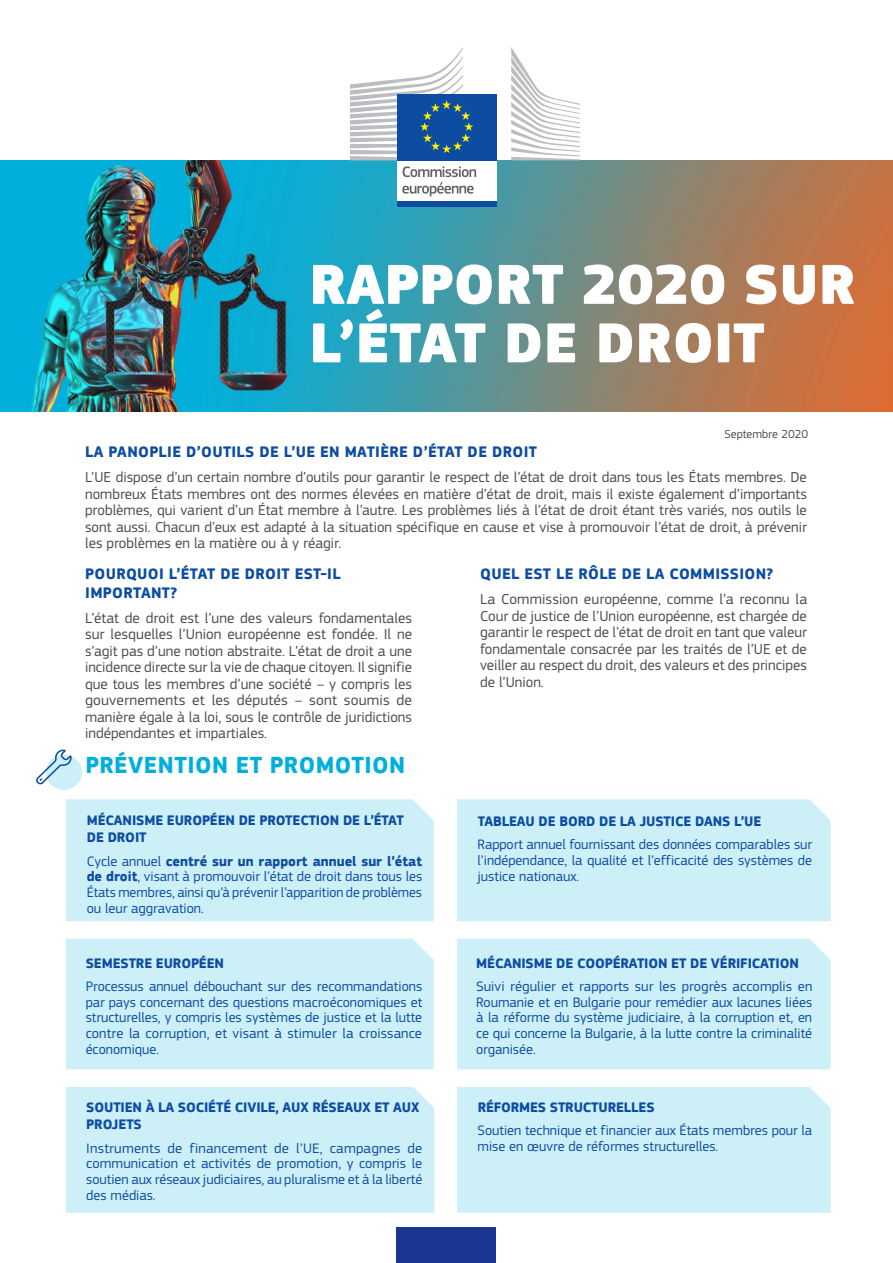
<style>
.page{position:relative;width:893px;height:1263px;background:#fff}
.page>*{position:absolute;margin:0;border:0;box-sizing:border-box;transform-origin:0 0}
.doc_title{font:900 58.5px/58.5px "EC Square Sans Pro";color:#fff}
.title_1_2{font:700 24px "EC Square Sans Pro";letter-spacing:.02em;color:#00afdb}
.title_1_1{font:700 15.75px/18.9px "EC Square Sans Pro";letter-spacing:.02em;color:#0d4da1}
.body_1{font:15px/16.5px "EC Square Sans Pro";color:#4b4c4d;text-align:justify}
.body_2{font:14.25px/15.8px "EC Square Sans Pro";color:#0d4da1;text-align:justify}
.title_1_3{font:700 14.25px/17.1px "EC Square Sans Pro";letter-spacing:-.01em;color:#0d4da1}
.doc_date{font:12px "EC Square Sans Pro";color:#4b4c4d}
.s1{font-weight:700}
</style>
<div class="page">
<img style="left:0;top:160px;width:893px;height:251px">
<div style="left:397px;top:1228px;width:99px;height:35px;background:#1a3692"></div>
<div style="left:397px;top:158px;width:99px;height:44px;background:#fff"></div>
<div style="left:397px;top:201px;width:99px;height:6px;background:#0d4da1"></div>
<svg style="left:511px;top:47px;width:69px;height:113px"></svg>
<div style="left:397px;top:94px;width:99px;height:66px;background:#0d4da1"></div>
<svg style="left:350px;top:47px;width:123px;height:113px"></svg>
<svg style="left:402px;top:166px;width:74px;height:30px"></svg>
<div style="left:457px;top:799px;width:374px;height:122px;background:#cdeff8"></div>
<div style="left:66px;top:938px;width:368px;height:131px;background:#cdeff8"></div>
<div style="left:66px;top:799px;width:368px;height:122px;background:#cdeff8"></div>
<div style="left:457px;top:1087px;width:374px;height:126px;background:#cdeff8"></div>
<div style="left:46px;top:754px;width:36px;height:36px;background:#cdeff8;border-radius:50%"></div>
<svg style="left:36px;top:749px;width:36px;height:35px"></svg>
<div style="left:457px;top:938px;width:374px;height:131px;background:#cdeff8"></div>
<div style="left:66px;top:1087px;width:368px;height:126px;background:#cdeff8"></div>
<p class="doc_title" style="left:309px;top:257px;width:548px">RAPPORT 2020 SUR<br>L’ÉTAT DE DROIT</p>
<p class="doc_date" style="left:724px;top:427px;width:85px">Septembre 2020</p>
<p class="title_1_1" style="left:85px;top:443px;width:453px">LA PANOPLIE D’OUTILS DE L’UE EN MATIÈRE D’ÉTAT DE DROIT</p>
<p class="body_1" style="left:85px;top:469px;width:723px">L’UE dispose d’un certain nombre d’outils pour garantir le respect de l’état de droit dans tous les États membres. De nombreux États membres ont des normes élevées en matière d’état de droit, mais il existe également d’importants problèmes, qui varient d’un État membre à l’autre. Les problèmes liés à l’état de droit étant très variés, nos outils le sont aussi. Chacun d’eux est adapté à la situation spécifique en cause et vise à promouvoir l’état de droit, à prévenir les problèmes en la matière ou à y réagir.</p>
<p class="title_1_1" style="left:85px;top:565px;width:257px">POURQUOI L’ÉTAT DE DROIT EST-IL<br>IMPORTANT?</p>
<p class="body_1" style="left:85px;top:610px;width:329px">L’état de droit est l’une des valeurs fondamentales sur lesquelles l’Union européenne est fondée. Il ne s’agit pas d’une notion abstraite. L’état de droit a une incidence directe sur la vie de chaque citoyen. Il signifie que tous les membres d’une société – y compris les gouvernements et les députés – sont soumis de manière égale à la loi, sous le contrôle de juridictions indépendantes et impartiales.</p>
<p class="title_1_1" style="left:480px;top:565px;width:295px">QUEL EST LE RÔLE DE LA COMMISSION?</p>
<p class="body_1" style="left:480px;top:591px;width:329px">La Commission européenne, comme l’a reconnu la Cour de justice de l’Union européenne, est chargée de garantir le respect de l’état de droit en tant que valeur fondamentale consacrée par les traités de l’UE et de veiller au respect du droit, des valeurs et des principes de l’Union.</p>
<p class="title_1_2" style="left:85px;top:751px;width:321px">PRÉVENTION ET PROMOTION</p>
<p class="title_1_3" style="left:87px;top:812px;width:318px">MÉCANISME EUROPÉEN DE PROTECTION DE L’ÉTAT<br>DE DROIT</p>
<p class="body_2" style="left:87px;top:853px;width:337px">Cycle annuel <span class="s1">centré sur un rapport annuel sur l’état de droit</span>, visant à promouvoir l’état de droit dans tous les États membres, ainsi qu’à prévenir l’apparition de problèmes ou leur aggravation.</p>
<p class="title_1_3" style="left:86px;top:955px;width:140px">SEMESTRE EUROPÉEN</p>
<p class="body_2" style="left:86px;top:978px;width:338px">Processus annuel débouchant sur des recommandations par pays concernant des questions macroéconomiques et structurelles, y compris les systèmes de justice et la lutte contre la corruption, et visant à stimuler la croissance économique.</p>
<p class="title_1_3" style="left:86px;top:1099px;width:335px">SOUTIEN À LA SOCIÉTÉ CIVILE, AUX RÉSEAUX ET AUX<br>PROJETS</p>
<p class="body_2" style="left:86px;top:1140px;width:338px">Instruments de financement de l’UE, campagnes de communication et activités de promotion, y compris le soutien aux réseaux judiciaires, au pluralisme et à la liberté des médias.</p>
<p class="title_1_3" style="left:478px;top:813px;width:285px">TABLEAU DE BORD DE LA JUSTICE DANS L’UE</p>
<p class="body_2" style="left:478px;top:837px;width:336px">Rapport annuel fournissant des données comparables sur l’indépendance, la qualité et l’efficacité des systèmes de justice nationaux.</p>
<p class="title_1_3" style="left:476px;top:955px;width:324px">MÉCANISME DE COOPÉRATION ET DE VÉRIFICATION</p>
<p class="body_2" style="left:476px;top:978px;width:338px">Suivi régulier et rapports sur les progrès accomplis en Roumanie et en Bulgarie pour remédier aux lacunes liées à la réforme du système judiciaire, à la corruption et, en ce qui concerne la Bulgarie, à la lutte contre la criminalité organisée.</p>
<p class="title_1_3" style="left:478px;top:1099px;width:178px">RÉFORMES STRUCTURELLES</p>
<p class="body_2" style="left:478px;top:1123px;width:336px">Soutien technique et financier aux États membres pour la mise en œuvre de réformes structurelles.</p>
</div>
